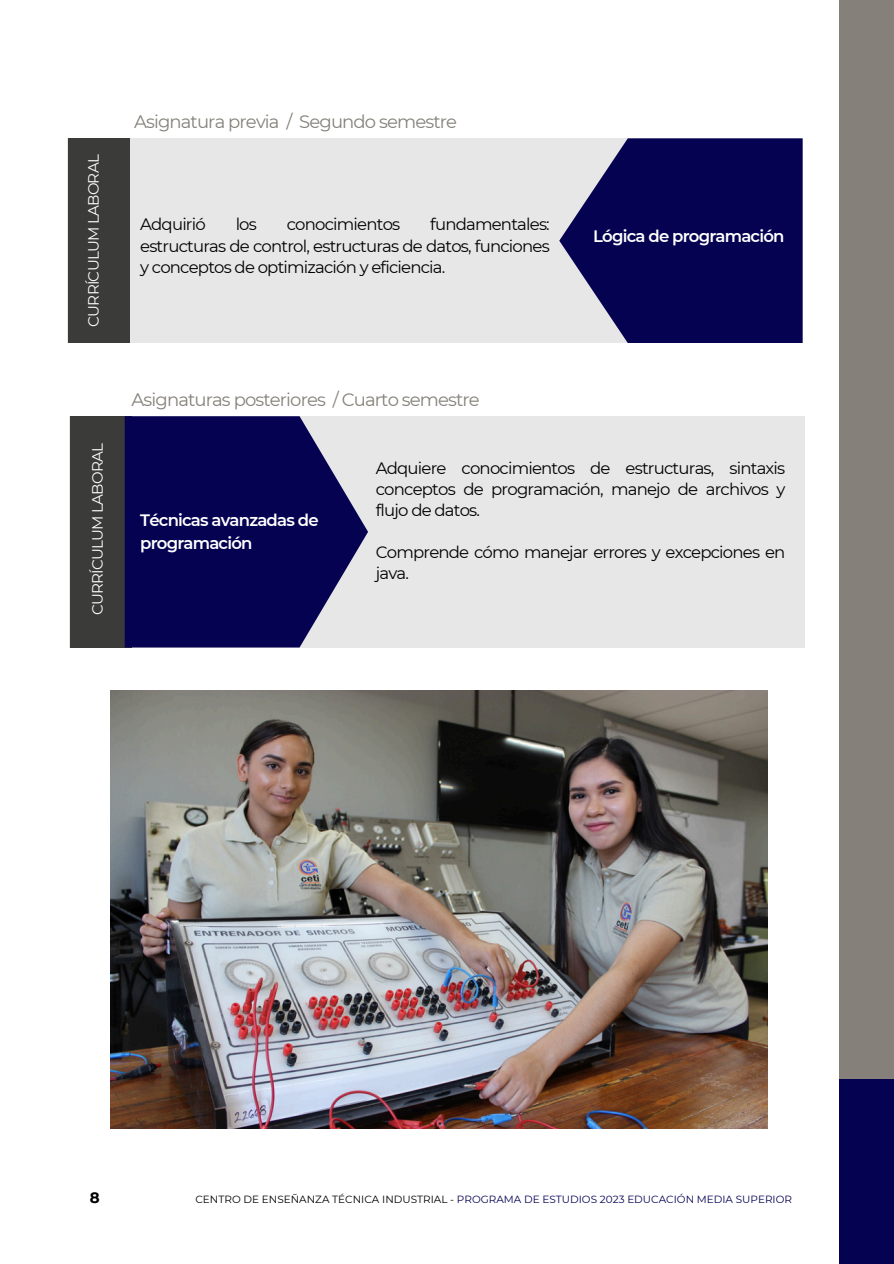
<style>
.page{position:relative;width:894px;height:1264px;background:#fff}
.page>*{position:absolute;margin:0;border:0;box-sizing:border-box;transform-origin:0 0}
.t1{font:18px "Montserrat";letter-spacing:-.05em;color:#85817a}
.t2{font:16.5px/21px "Montserrat";letter-spacing:-.05em;color:#000;text-align:justify}
.t3{font:600 16.5px/22.5px "Montserrat";letter-spacing:-.05em;color:#fff}
.t4{font:15px "Montserrat";letter-spacing:-.05em;color:#fff}
.t5{font:700 15px "Montserrat";color:#000}
.t6{font:10.5px "Montserrat";color:#060252}
.s1{color:#000}
</style>
<div class="page">
<div style="left:67px;top:138px;width:735px;height:205px;background:#e8e7e7"></div>
<div style="left:69px;top:416px;width:735px;height:231px;background:#e8e7e7"></div>
<div style="left:69px;top:138px;width:61px;height:205px;background:#3b3b39"></div>
<div style="left:70px;top:416px;width:61px;height:231px;background:#3b3b39"></div>
<svg style="left:559px;top:138px;width:243px;height:205px;background:#272368"></svg>
<svg style="left:125px;top:416px;width:243px;height:231px;background:#252266"></svg>
<div style="left:838px;top:0;width:55px;height:1078px;background:#85817a"></div>
<div style="left:838px;top:1078px;width:55px;height:185px;background:#060252"></div>
<img style="left:110px;top:690px;width:657px;height:438px">
<h3 class="t4" style="left:84px;top:327px;width:174px;rotate:-90deg">CURRÍCULUM LABORAL</h3>
<h2 class="t4" style="left:88px;top:615px;width:174px;rotate:-90deg">CURRÍCULUM LABORAL</h2>
<p class="t1" style="left:134px;top:111px;width:324px">Asignatura previa / Segundo semestre</p>
<h3 class="t2" style="left:140px;top:214px;width:411px;text-indent:290px">fundamentales: estructuras de control, estructuras de datos, funciones y conceptos de optimización y eficiencia.</h3>
<h3 class="t2" style="left:140px;top:214px;width:67px">Adquirió</h3>
<h3 class="t2" style="left:235px;top:214px;width:23px">los</h3>
<h3 class="t2" style="left:287px;top:214px;width:115px">conocimientos</h3>
<h1 class="t3" style="left:593px;top:225px;width:193px">Lógica de programación</h1>
<p class="t1" style="left:131px;top:388px;width:350px">Asignaturas posteriores / Cuarto semestre</p>
<h2 class="t3" style="left:140px;top:509px;width:180px">Técnicas avanzadas de programación</h2>
<h1 class="t2" style="left:375px;top:458px;width:411px">Adquiere conocimientos de estructuras, sintaxis conceptos de programación, manejo de archivos y flujo de datos.</h1>
<h2 class="t2" style="left:375px;top:542px;width:411px">Comprende cómo manejar errores y excepciones en java.</h2>
<p class="t5" style="left:90px;top:1187px;width:11px">8</p>
<h2 class="t6" style="left:195px;top:1193px;width:598px"><span class="s1">CENTRO DE ENSEÑANZA TÉCNICA INDUSTRIAL -</span> PROGRAMA DE ESTUDIOS 2023 EDUCACIÓN MEDIA SUPERIOR</h2>
</div>
